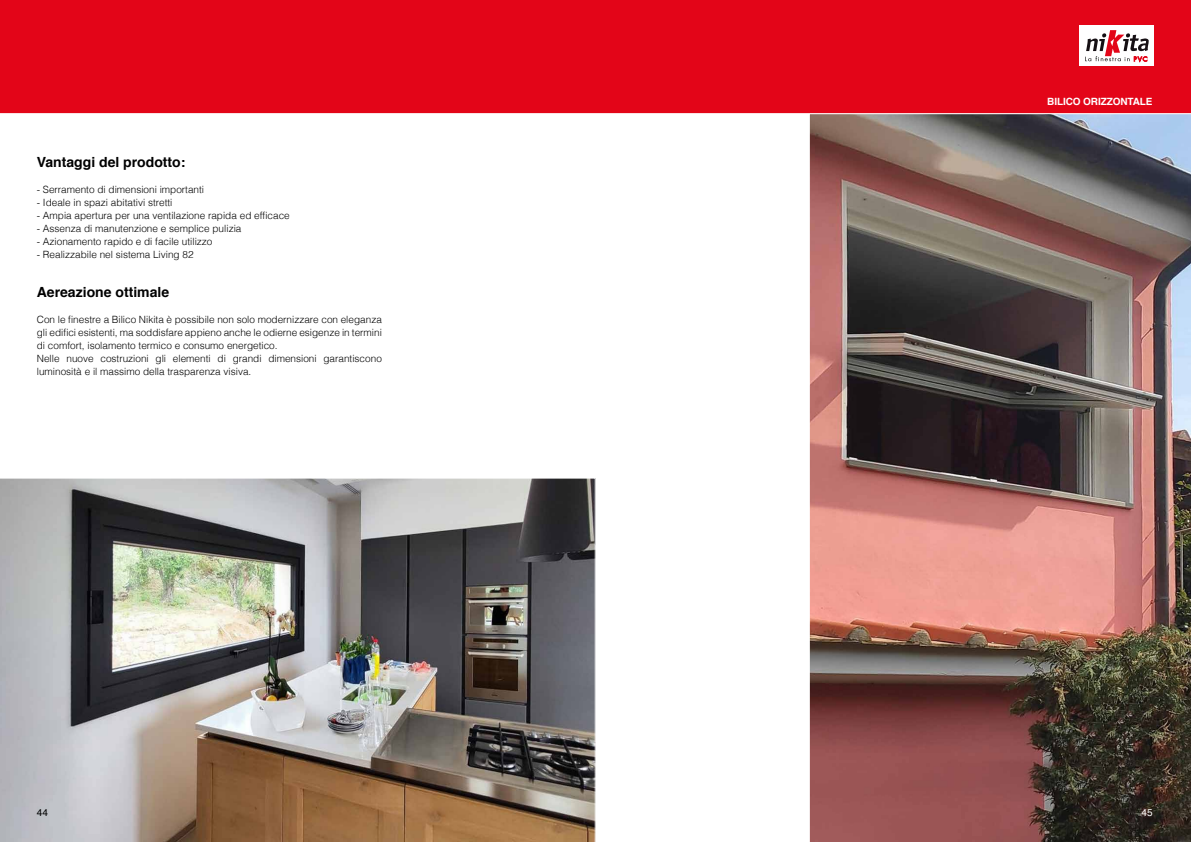
<style>
.page{position:relative;width:1191px;height:842px;background:#fff}
.page>*{position:absolute;margin:0;border:0;box-sizing:border-box;transform-origin:0 0}
.t1{font:700 14px "Helvetica";color:#000}
.t2{font:300 10px/13px "Helvetica";color:#000}
.t3{font:700 10px "Helvetica";letter-spacing:-.01em;color:#fff}
.t4{font:10px "Helvetica";color:#000}
.t5{font:10px "Helvetica";color:#fff}
</style>
<div class="page">
<img style="left:0;top:478px;width:595px;height:364px">
<img style="left:809px;top:114px;width:382px;height:728px">
<div style="left:0;top:0;width:1191px;height:114px;background:#e30518"></div>
<div style="left:1079px;top:26px;width:75px;height:40px;background:#fff"></div>
<svg style="left:1085px;top:13px;width:64px;height:50px"></svg>
<h1 class="t1" style="left:37px;top:151px;width:150px">Vantaggi del prodotto:</h1>
<p class="t2" style="left:37px;top:183px;width:169px">- Serramento di dimensioni importanti</p>
<p class="t2" style="left:37px;top:196px;width:137px">- Ideale in spazi abitativi stretti</p>
<p class="t2" style="left:37px;top:209px;width:254px">- Ampia apertura per una ventilazione rapida ed efficace</p>
<p class="t2" style="left:37px;top:222px;width:206px">- Assenza di manutenzione e semplice pulizia</p>
<p class="t2" style="left:37px;top:235px;width:177px">- Azionamento rapido e di facile utilizzo</p>
<p class="t2" style="left:37px;top:248px;width:158px">- Realizzabile nel sistema Living 82</p>
<h1 class="t1" style="left:37px;top:281px;width:134px">Aereazione ottimale</h1>
<p class="t2" style="left:37px;top:313px;width:346px">Con le finestre a Bilico Nikita è possibile non solo modernizzare con eleganza gli edifici esistenti, ma soddisfare appieno anche le odierne esigenze in termini di comfort, isolamento termico e consumo energetico.<br>Nelle nuove costruzioni gli elementi di grandi dimensioni garantiscono luminosità e il massimo della trasparenza visiva.</p>
<p class="t3" style="left:1047px;top:94px;width:107px">BILICO ORIZZONTALE</p>
<p class="t4" style="left:37px;top:805px;width:13px">44</p>
<p class="t5" style="left:1141px;top:805px;width:13px">45</p>
</div>
